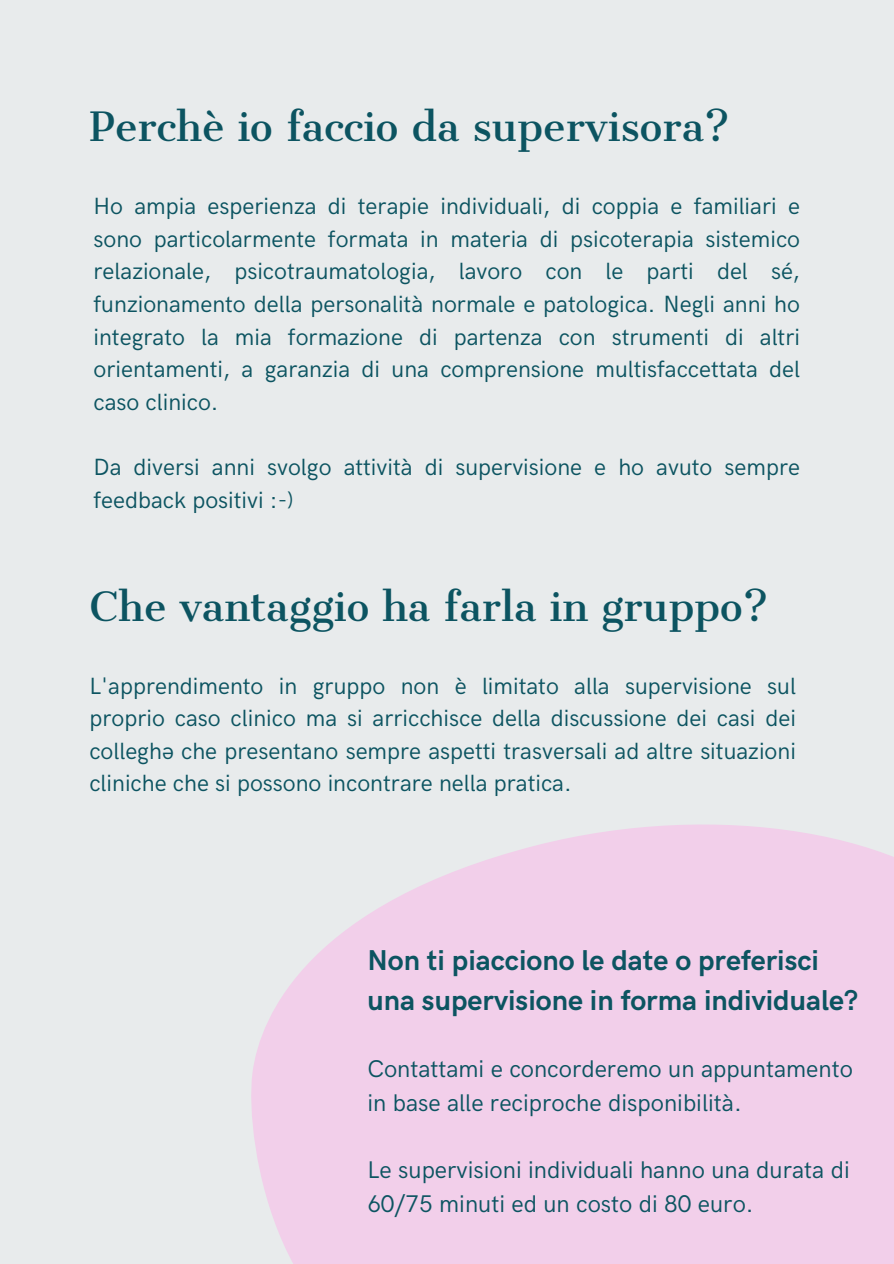
<style>
.page{position:relative;width:894px;height:1264px;background:#fff}
.page>*{position:absolute;margin:0;border:0;box-sizing:border-box;transform-origin:0 0}
.t1{font:38.55px "Cantata One";color:#0c5461}
.t2{font:700 28.8px/39.3px "HK Grotesk";color:#0c5461}
.t3{font:24.15px/33.8px "HK Grotesk";color:#0c5461}
.t4{font:23.55px/32.7px "HK Grotesk";color:#0c5461;text-align:justify}
</style>
<div class="page">
<div style="left:0;top:0;width:893px;height:1263px;background:#e8ebec"></div>
<svg style="left:251px;top:824px;width:642px;height:439px;background:#f0d2ea"></svg>
<h1 class="t1" style="left:89px;top:103px;width:642px">Perchè io faccio da supervisora?</h1>
<h1 class="t4" style="left:93px;top:191px;width:708px">Ho ampia esperienza di terapie individuali, di coppia e familiari e sono particolarmente formata in materia di psicoterapia sistemico relazionale, psicotraumatologia, lavoro con le parti del sé, funzionamento della personalità normale e patologica. Negli anni ho integrato la mia formazione di partenza con strumenti di altri orientamenti, a garanzia di una comprensione multisfaccettata del caso clinico.</h1>
<p class="t4" style="left:93px;top:452px;width:708px">Da diversi anni svolgo attività di supervisione e ho avuto sempre feedback positivi :-)</p>
<p class="t1" style="left:89px;top:582px;width:680px">Che vantaggio ha farla in gruppo?</p>
<p class="t4" style="left:89px;top:670px;width:708px">L'apprendimento in gruppo non è limitato alla supervisione sul proprio caso clinico ma si arricchisce della discussione dei casi dei colleghә che presentano sempre aspetti trasversali ad altre situazioni cliniche che si possono incontrare nella pratica.</p>
<p class="t2" style="left:367px;top:941px;width:492px">Non ti piacciono le date o preferisci una supervisione in forma individuale?</p>
<h2 class="t3" style="left:367px;top:1052px;width:487px">Contattami e concorderemo un appuntamento in base alle reciproche disponibilità.</h2>
<p class="t3" style="left:367px;top:1154px;width:484px">Le supervisioni individuali hanno una durata di<br>60/75 minuti ed un costo di 80 euro.</p>
</div>
